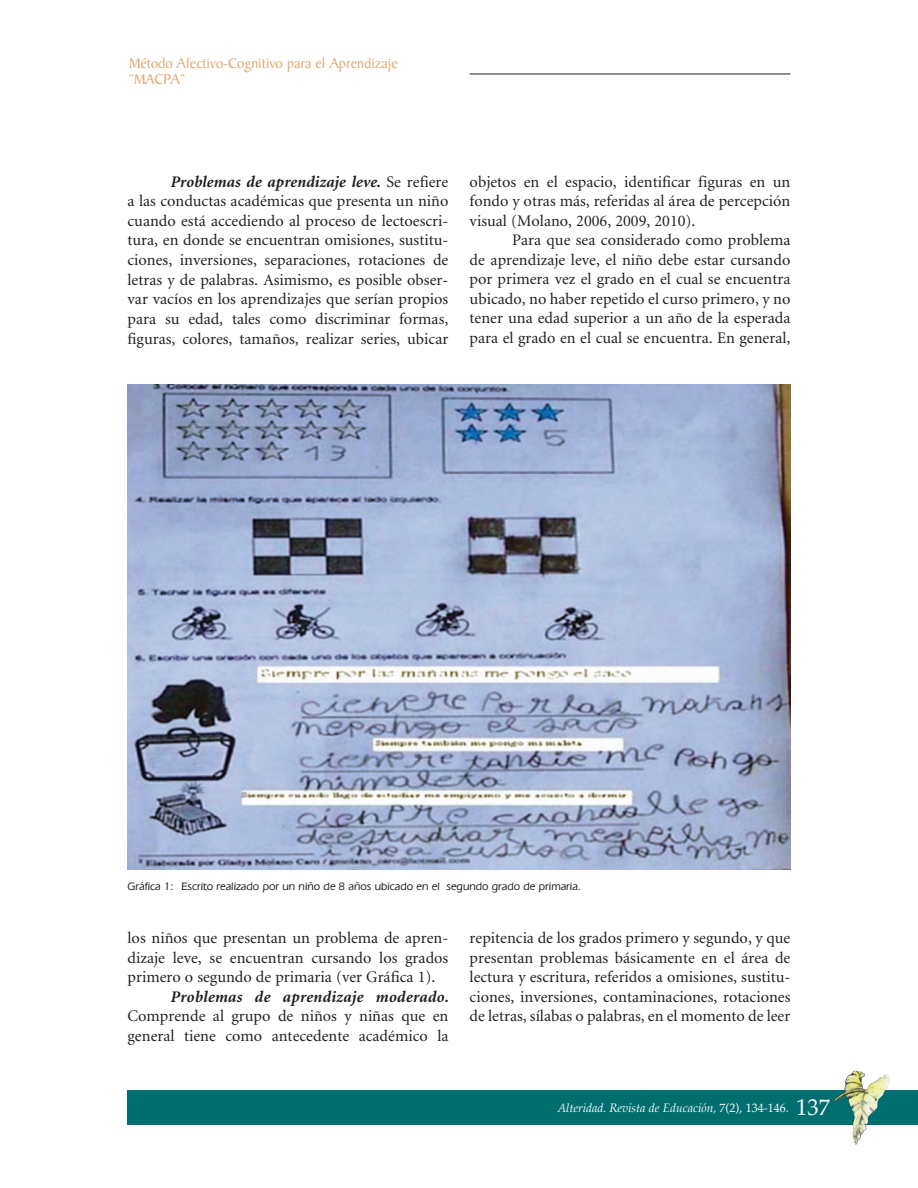
<style>
.page{position:relative;width:918px;height:1188px;background:#fff}
.page>*{position:absolute;margin:0;border:0;box-sizing:border-box;transform-origin:0 0}
.t1{font:16.2px/19.5px "Minion";color:#231f20;text-align:justify}
.t2{font:italic 700 16.2px "Minion";letter-spacing:.015em;color:#231f20}
.t3{font:15px/16.5px "Baker Signet";color:#e0a86f}
.t4{font:italic 12px "Palatino";color:#fff}
.t5{font:500 11.25px "Eras IT Cby BT";color:#231f20}
.s1{font-weight:700;font-style:italic}
.s2{font-style:normal}
.s3{font-style:normal;font-size:22.5px}
</style>
<div class="page">
<hr style="left:470px;top:74px;width:320px;height:1px;background:#231f20">
<div style="left:128px;top:1090px;width:790px;height:34px;background:#006d6f"></div>
<img style="left:835px;top:1071px;width:50px;height:74px">
<img style="left:128px;top:384px;width:662px;height:485px">
<p class="t3" style="left:129px;top:55px;width:270px">Método Afectivo-Cognitivo para el Aprendizaje “MACPA”</p>
<p class="t1" style="left:128px;top:172px;width:322px;text-indent:43px"><span class="s1">Problemas de aprendizaje leve.</span> Se refiere a las conductas académicas que presenta un niño cuando está accediendo al proceso de lectoescri&shy;tura, en donde se encuentran omisiones, sustitu&shy;ciones, inversiones, separaciones, rotaciones de letras y de palabras. Asimismo, es posible obser&shy;var vacíos en los aprendizajes que serían propios para su edad, tales como discriminar formas, figuras, colores, tamaños, realizar series, ubicar</p>
<p class="t1" style="left:470px;top:172px;width:322px">objetos en el espacio, identificar figuras en un fondo y otras más, referidas al área de percepción visual (Molano, 2006, 2009, 2010).</p>
<p class="t1" style="left:470px;top:231px;width:322px;text-indent:43px">Para que sea considerado como problema de aprendizaje leve, el niño debe estar cursando por primera vez el grado en el cual se encuentra ubicado, no haber repetido el curso primero, y no tener una edad superior a un año de la esperada para el grado en el cual se encuentra. En general,</p>
<p class="t5" style="left:128px;top:880px;width:455px">Gráfica 1: Escrito realizado por un niño de 8 años ubicado en el segundo grado de primaria.</p>
<p class="t1" style="left:128px;top:929px;width:322px">los niños que presentan un problema de apren&shy;dizaje leve, se encuentran cursando los grados primero o segundo de primaria (ver Gráfica 1).</p>
<p class="t2" style="left:170px;top:989px;width:280px">Problemas de aprendizaje moderado.</p>
<p class="t1" style="left:128px;top:1007px;width:322px">Comprende al grupo de niños y niñas que en general tiene como antecedente académico la</p>
<p class="t1" style="left:470px;top:929px;width:322px">repitencia de los grados primero y segundo, y que presentan problemas básicamente en el área de lectura y escritura, referidos a omisiones, sustitu&shy;ciones, inversiones, contaminaciones, rotaciones de letras, sílabas o palabras, en el momento de leer</p>
<p class="t4" style="left:557px;top:1098px;width:274px">Alteridad. Revista de Educación, <span class="s2">7(2), 134-146.</span> <span class="s3">137</span></p>
</div>
